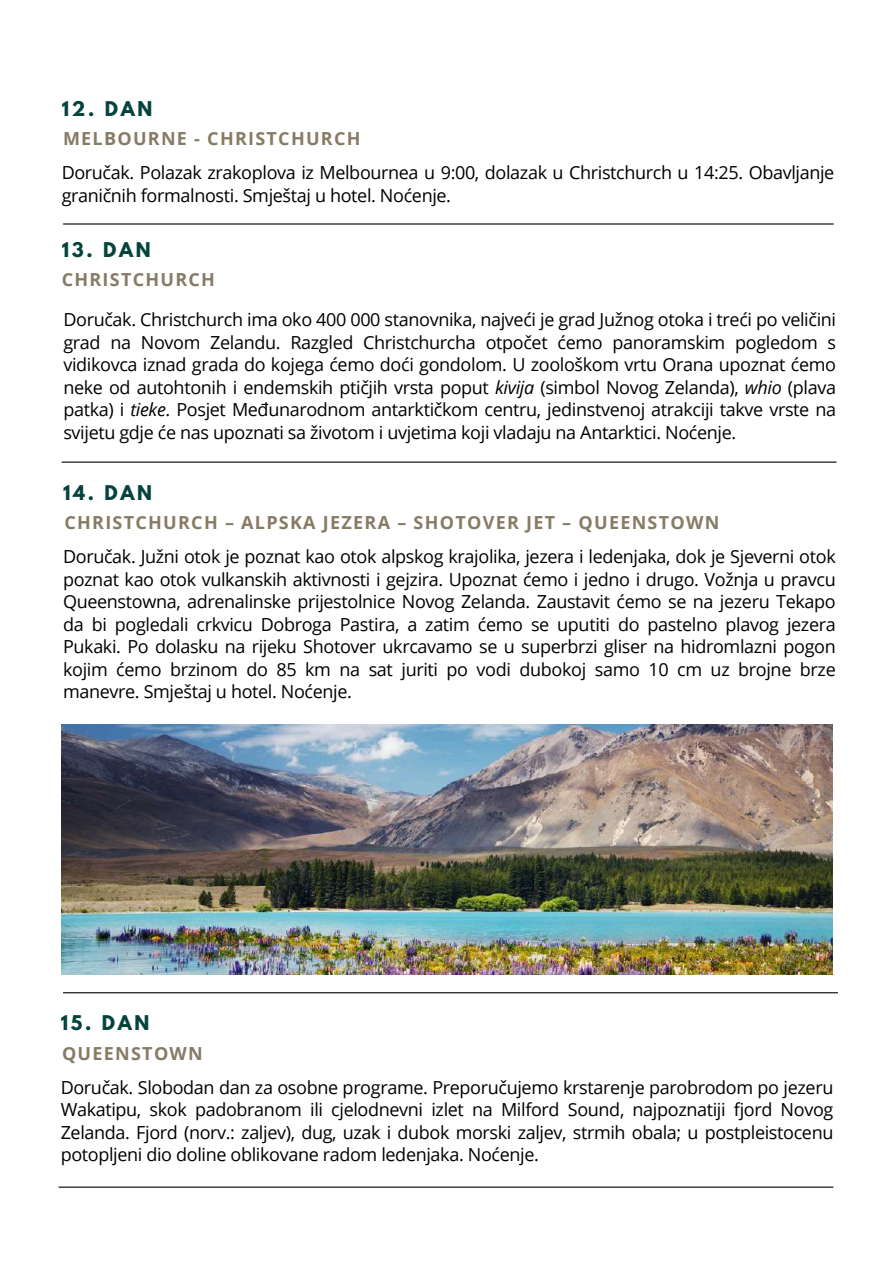
<style>
.page{position:relative;width:894px;height:1264px;background:#fff}
.page>*{position:absolute;margin:0;border:0;box-sizing:border-box;transform-origin:0 0}
.t1{font:18px/22.5px "Open Sans";letter-spacing:-.02em;color:#000;text-align:justify}
.t2{font:700 18px "Open Sans";letter-spacing:.07em;color:#867c66}
.t3{font:700 18px "League Spartan";letter-spacing:.15em;color:#04443d}
.s1{font-style:italic}
</style>
<div class="page">
<img style="left:62px;top:724px;width:770px;height:250px">
<hr style="left:63px;top:223px;width:770px;height:1px;background:#000">
<hr style="left:62px;top:461px;width:774px;height:1px;background:#000">
<hr style="left:63px;top:992px;width:774px;height:1px;background:#000">
<hr style="left:59px;top:1186px;width:774px;height:1px;background:#000">
<p class="t3" style="left:62px;top:100px;width:92px">12. DAN</p>
<p class="t2" style="left:63px;top:126px;width:299px">MELBOURNE - CHRISTCHURCH</p>
<p class="t1" style="left:62px;top:161px;width:774px">Doručak. Polazak zrakoplova iz Melbournea u 9:00, dolazak u Christchurch u 14:25. Obavljanje graničnih formalnosti. Smještaj u hotel. Noćenje.</p>
<p class="t3" style="left:62px;top:241px;width:91px">13. DAN</p>
<p class="t2" style="left:62px;top:267px;width:155px">CHRISTCHURCH</p>
<p class="t1" style="left:63px;top:308px;width:774px">Doručak. Christchurch ima oko 400 000 stanovnika, najveći je grad Južnog otoka i treći po veličini grad na Novom Zelandu. Razgled Christchurcha otpočet ćemo panoramskim pogledom s vidikovca iznad grada do kojega ćemo doći gondolom. U zoološkom vrtu Orana upoznat ćemo neke od autohtonih i endemskih ptičjih vrsta poput <span class="s1">kivija</span> (simbol Novog Zelanda), <span class="s1">whio</span> (plava patka) i <span class="s1">tieke</span>. Posjet Međunarodnom antarktičkom centru, jedinstvenoj atrakciji takve vrste na svijetu gdje će nas upoznati sa životom i uvjetima koji vladaju na Antarktici. Noćenje.</p>
<p class="t3" style="left:63px;top:483px;width:91px">14. DAN</p>
<p class="t2" style="left:64px;top:509px;width:656px">CHRISTCHURCH – ALPSKA JEZERA – SHOTOVER JET – QUEENSTOWN</p>
<p class="t1" style="left:63px;top:545px;width:774px">Doručak. Južni otok je poznat kao otok alpskog krajolika, jezera i ledenjaka, dok je Sjeverni otok poznat kao otok vulkanskih aktivnosti i gejzira. Upoznat ćemo i jedno i drugo. Vožnja u pravcu Queenstowna, adrenalinske prijestolnice Novog Zelanda. Zaustavit ćemo se na jezeru Tekapo da bi pogledali crkvicu Dobroga Pastira, a zatim ćemo se uputiti do pastelno plavog jezera Pukaki. Po dolasku na rijeku Shotover ukrcavamo se u superbrzi gliser na hidromlazni pogon kojim ćemo brzinom do 85 km na sat juriti po vodi dubokoj samo 10 cm uz brojne brze manevre. Smještaj u hotel. Noćenje.</p>
<p class="t3" style="left:61px;top:1014px;width:90px">15. DAN</p>
<p class="t2" style="left:62px;top:1040px;width:142px">QUEENSTOWN</p>
<p class="t1" style="left:61px;top:1075px;width:774px">Doručak. Slobodan dan za osobne programe. Preporučujemo krstarenje parobrodom po jezeru Wakatipu, skok padobranom ili cjelodnevni izlet na Milford Sound, najpoznatiji fjord Novog Zelanda. Fjord (norv.: zaljev), dug, uzak i dubok morski zaljev, strmih obala; u postpleistocenu potopljeni dio doline oblikovane radom ledenjaka. Noćenje.</p>
</div>
